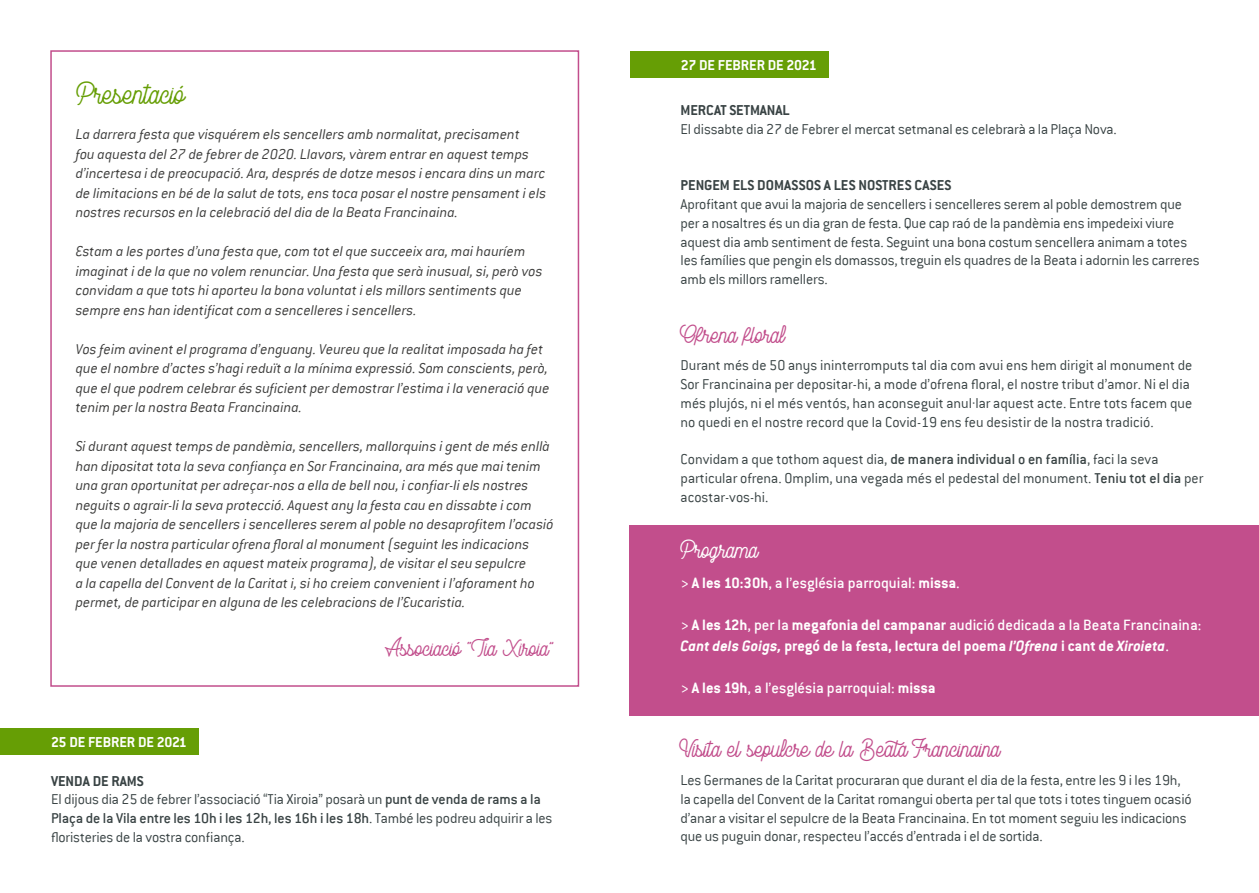
<style>
.page{position:relative;width:1259px;height:893px;background:#fff}
.page>*{position:absolute;margin:0;border:0;box-sizing:border-box;transform-origin:0 0}
.t1{font:33px "Rampage Monoline";color:#669e05}
.t2{font:27px "Rampage Monoline";color:#c24e8c}
.t3{font:27px "Rampage Monoline";color:#fff}
.t4{font:25.5px "Rampage Monoline";color:#c24e8c}
.t5{font:700 16.5px/21px "Conduit ITC";color:#fff}
.t6{font:500 16.5px "Conduit ITC";color:#fff}
.t7{font:italic 300 15.75px/19.5px "Conduit ITC";color:#3c3c3b}
.t8{font:300 15.75px/18.8px "Conduit ITC";letter-spacing:-.01em;color:#394344}
.t9{font:700 15.75px "Conduit ITC";color:#394344}
.t10{font:700 15.75px "Conduit ITC";letter-spacing:-.01em;color:#fff}
.s1{font-weight:700}
.s2{font-weight:500}
.s3{font-style:italic}
</style>
<div class="page">
<div style="left:629px;top:525px;width:630px;height:190px;background:#c24e8c"></div>
<div style="left:0;top:728px;width:198px;height:27px;background:#669e05"></div>
<div style="left:50px;top:50px;width:529px;height:637px;border:2px solid #c24e8c"></div>
<div style="left:630px;top:51px;width:198px;height:27px;background:#669e05"></div>
<h1 class="t1" style="left:77px;top:74px;width:110px">Presentació</h1>
<p class="t7" style="left:76px;top:125px;width:472px">La darrera festa que visquérem els sencellers amb normalitat, precisament<br>fou aquesta del 27 de febrer de 2020. Llavors, vàrem entrar en aquest temps d’incertesa i de preocupació. Ara, després de dotze mesos i encara dins un marc de limitacions en bé de la salut de tots, ens toca posar el nostre pensament i els nostres recursos en la celebració del dia de la Beata Francinaina.</p>
<p class="t7" style="left:76px;top:242px;width:468px">Estam a les portes d’una festa que, com tot el que succeeix ara, mai hauríem imaginat i de la que no volem renunciar. Una festa que serà inusual, si, però vos convidam a que tots hi aporteu la bona voluntat i els millors sentiments que sempre ens han identificat com a sencelleres i sencellers.</p>
<p class="t7" style="left:76px;top:339px;width:475px">Vos feim avinent el programa d’enguany. Veureu que la realitat imposada ha fet que el nombre d’actes s’hagi reduït a la mínima expressió. Som conscients, però, que el que podrem celebrar és suficient per demostrar l’estima i la veneració que tenim per la nostra Beata Francinaina.</p>
<p class="t7" style="left:76px;top:437px;width:479px">Si durant aquest temps de pandèmia, sencellers, mallorquins i gent de més enllà han dipositat tota la seva confiança en Sor Francinaina, ara més que mai tenim una gran oportunitat per adreçar-nos a ella de bell nou, i confiar-li els nostres neguits o agrair-li la seva protecció. Aquest any la festa cau en dissabte i com que la majoria de sencellers i sencelleres serem al poble no desaprofitem l’ocasió per fer la nostra particular ofrena floral al monument (seguint les indicacions que venen detallades en aquest mateix programa), de visitar el seu sepulcre<br>a la capella del Convent de la Caritat i, si ho creiem convenient i l’aforament ho permet, de participar en alguna de les celebracions de l’Eucaristia.</p>
<h3 class="t4" style="left:385px;top:633px;width:170px">Associació “Tia Xiroia”</h3>
<p class="t10" style="left:51px;top:733px;width:137px">25 DE FEBRER DE 2021</p>
<p class="t8" style="left:51px;top:771px;width:503px"><span class="s1">VENDA DE RAMS<br></span>El dijous dia 25 de febrer l’associació “Tia Xiroia” posarà un <span class="s2">punt de venda de rams a la Plaça de la Vila entre les 10h i les 12h, les 16h i les 18h</span>. També les podreu adquirir a les floristeries de la vostra confiança.</p>
<p class="t10" style="left:681px;top:56px;width:137px">27 DE FEBRER DE 2021</p>
<p class="t9" style="left:680px;top:101px;width:111px">MERCAT SETMANAL</p>
<p class="t8" style="left:680px;top:120px;width:438px">El dissabte dia 27 de Febrer el mercat setmanal es celebrarà a la Plaça Nova.</p>
<p class="t9" style="left:680px;top:176px;width:272px">PENGEM ELS DOMASSOS A LES NOSTRES CASES</p>
<p class="t8" style="left:680px;top:195px;width:521px">Aprofitant que avui la majoria de sencellers i sencelleres serem al poble demostrem que per a nosaltres és un dia gran de festa. Que cap raó de la pandèmia ens impedeixi viure aquest dia amb sentiment de festa. Seguint una bona costum sencellera animam a totes les famílies que pengin els domassos, treguin els quadres de la Beata i adornin les carreres amb els millors ramellers.</p>
<h2 class="t2" style="left:680px;top:319px;width:109px">Ofrena floral</h2>
<p class="t8" style="left:680px;top:356px;width:513px">Durant més de 50 anys ininterromputs tal dia com avui ens hem dirigit al monument de Sor Francinaina per depositar-hi, a mode d’ofrena floral, el nostre tribut d’amor. Ni el dia més plujós, ni el més ventós, han aconseguit anul·lar aquest acte. Entre tots facem que no quedi en el nostre record que la Covid-19 ens feu desistir de la nostra tradició.</p>
<p class="t8" style="left:680px;top:450px;width:524px">Convidam a que tothom aquest dia, <span class="s2">de manera individual o en família</span>, faci la seva particular ofrena. Omplim, una vegada més el pedestal del monument. <span class="s2">Teniu tot el dia</span> per acostar-vos-hi.</p>
<h2 class="t3" style="left:680px;top:534px;width:79px">Programa</h2>
<p class="t6" style="left:680px;top:574px;width:281px">&gt; <span class="s1">A les 10:30h</span>, a l’església parroquial: <span class="s1">missa</span>.</p>
<p class="t5" style="left:680px;top:614px;width:522px"><span class="s2">&gt;</span> A les 12h<span class="s2">, per la</span> megafonia del campanar <span class="s2">audició dedicada a la Beata Francinaina:<br></span><span class="s3">Cant dels Goigs,</span> pregó de la festa, lectura del poema <span class="s3">l’Ofrena</span> i cant de <span class="s3">Xiroieta</span><span class="s2">.</span></p>
<p class="t6" style="left:680px;top:679px;width:256px">&gt; <span class="s1">A les 19h</span>, a l’església parroquial: <span class="s1">missa</span></p>
<h2 class="t2" style="left:680px;top:733px;width:321px">Visita el sepulcre de la Beata Francinaina</h2>
<p class="t8" style="left:680px;top:771px;width:513px">Les Germanes de la Caritat procuraran que durant el dia de la festa, entre les 9 i les 19h, la capella del Convent de la Caritat romangui oberta per tal que tots i totes tinguem ocasió d’anar a visitar el sepulcre de la Beata Francinaina. En tot moment seguiu les indicacions que us puguin donar, respecteu l’accés d’entrada i el de sortida.</p>
</div>
